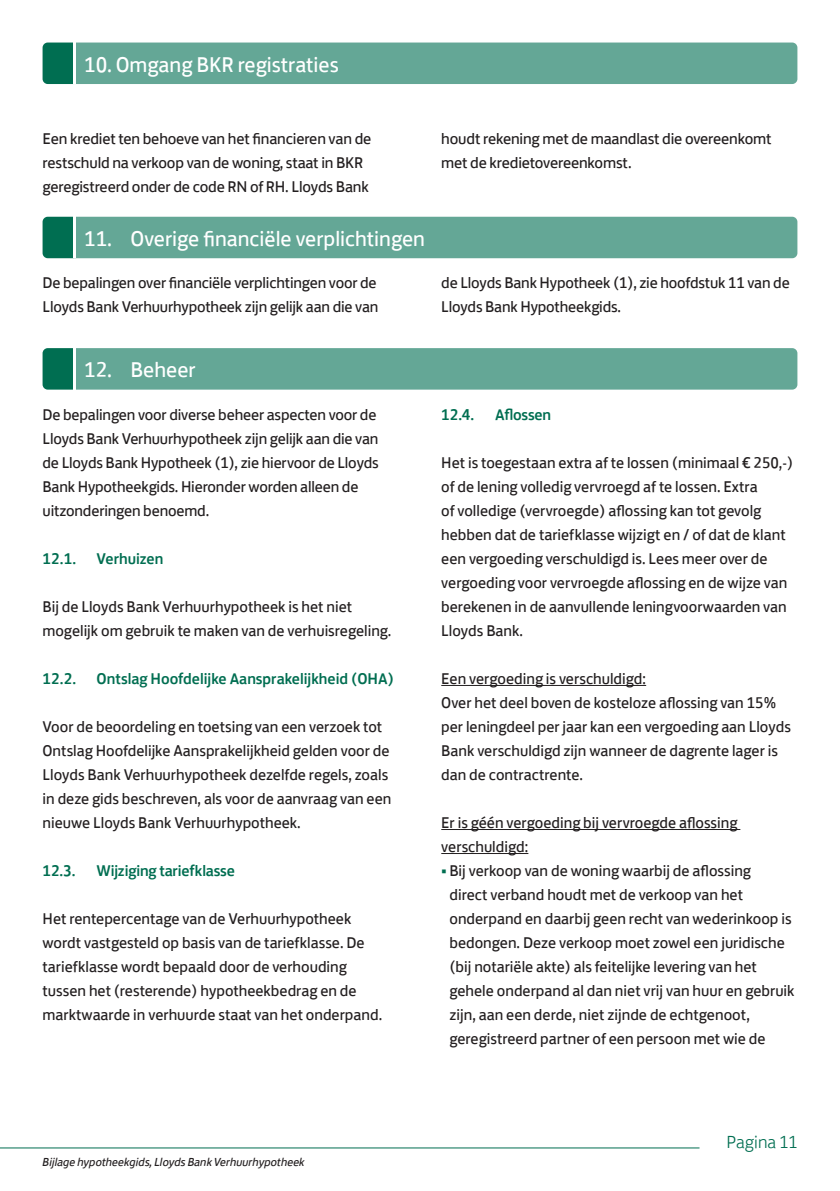
<style>
.page{position:relative;width:840px;height:1191px;background:#fff}
.page>*{position:absolute;margin:0;border:0;box-sizing:border-box;transform-origin:0 0}
.t1{font:22px "Lloyds Bank Jack";color:#fff}
.t2{font:300 18px "Lloyds Bank Jack";color:#006e51}
.BODY{font:16px/24px "Lloyds Bank Jack";color:#231f20}
.TK{font:500 16px "Lloyds Bank Jack";color:#006e51}
.t3{font:italic 12px "Lloyds Bank Jack";letter-spacing:-.01em;color:#231f20}
.s1{color:#006e51}
</style>
<div class="page">
<hr style="left:0;top:1147px;width:699px;height:1px;background:#006e51">
<div style="left:43px;top:217px;width:754px;height:41px;background:#64a796"></div>
<hr style="left:74px;top:217px;width:2px;height:41px;background:#fff">
<div style="left:43px;top:348px;width:754px;height:41px;background:#64a796"></div>
<hr style="left:74px;top:348px;width:2px;height:41px;background:#fff">
<hr style="left:441px;top:685px;width:204px;height:1px;background:#231f20">
<hr style="left:441px;top:829px;width:299px;height:1px;background:#231f20">
<hr style="left:441px;top:853px;width:87px;height:1px;background:#231f20">
<div style="left:43px;top:43px;width:754px;height:41px;background:#64a796"></div>
<hr style="left:74px;top:43px;width:2px;height:41px;background:#fff">
<p class="t1" style="left:84px;top:46px;width:256px">10. Omgang BKR registraties</p>
<p class="BODY" style="left:43px;top:125px;width:330px">Een krediet ten behoeve van het financieren van de restschuld na verkoop van de woning, staat in BKR geregistreerd onder de code RN of RH. Lloyds Bank</p>
<p class="BODY" style="left:441px;top:125px;width:332px">houdt rekening met de maandlast die overeenkomt met de kredietovereenkomst.</p>
<p class="t1" style="left:84px;top:221px;width:342px">11. Overige financiële verplichtingen</p>
<p class="BODY" style="left:43px;top:269px;width:337px">De bepalingen over financiële verplichtingen voor de<br>Lloyds Bank Verhuurhypotheek zijn gelijk aan die van</p>
<p class="BODY" style="left:441px;top:269px;width:350px">de Lloyds Bank Hypotheek (1), zie hoofdstuk 11 van de<br>Lloyds Bank Hypotheekgids.</p>
<p class="t1" style="left:84px;top:352px;width:113px">12. Beheer</p>
<p class="BODY" style="left:43px;top:401px;width:337px">De bepalingen voor diverse beheer aspecten voor de Lloyds Bank Verhuurhypotheek zijn gelijk aan die van de Lloyds Bank Hypotheek (1), zie hiervoor de Lloyds Bank Hypotheekgids. Hieronder worden alleen de uitzonderingen benoemd.</p>
<p class="TK" style="left:43px;top:546px;width:35px">12.1.</p>
<p class="TK" style="left:97px;top:546px;width:68px">Verhuizen</p>
<p class="BODY" style="left:43px;top:593px;width:350px">Bij de Lloyds Bank Verhuurhypotheek is het niet mogelijk om gebruik te maken van de verhuisregeling.</p>
<p class="TK" style="left:43px;top:666px;width:35px">12.2.</p>
<p class="TK" style="left:97px;top:666px;width:298px">Ontslag Hoofdelijke Aansprakelijkheid (OHA)</p>
<p class="BODY" style="left:43px;top:713px;width:350px">Voor de beoordeling en toetsing van een verzoek tot Ontslag Hoofdelijke Aansprakelijkheid gelden voor de Lloyds Bank Verhuurhypotheek dezelfde regels, zoals in deze gids beschreven, als voor de aanvraag van een nieuwe Lloyds Bank Verhuurhypotheek.</p>
<p class="TK" style="left:43px;top:858px;width:34px">12.3.</p>
<p class="TK" style="left:96px;top:858px;width:140px">Wijziging tariefklasse</p>
<p class="BODY" style="left:43px;top:905px;width:341px">Het rentepercentage van de Verhuurhypotheek wordt vastgesteld op basis van de tariefklasse. De tariefklasse wordt bepaald door de verhouding tussen het (resterende) hypotheekbedrag en de marktwaarde in verhuurde staat van het onderpand.</p>
<p class="t3" style="left:43px;top:1152px;width:264px">Bijlage hypotheekgids, Lloyds Bank Verhuurhypotheek</p>
<p class="TK" style="left:441px;top:402px;width:34px">12.4.</p>
<p class="TK" style="left:495px;top:402px;width:57px">Aflossen</p>
<p class="BODY" style="left:441px;top:449px;width:353px">Het is toegestaan extra af te lossen (minimaal € 250,-) of de lening volledig vervroegd af te lossen. Extra<br>of volledige (vervroegde) aflossing kan tot gevolg hebben dat de tariefklasse wijzigt en / of dat de klant een vergoeding verschuldigd is. Lees meer over de vergoeding voor vervroegde aflossing en de wijze van berekenen in de aanvullende leningvoorwaarden van Lloyds Bank.</p>
<p class="BODY" style="left:441px;top:665px;width:206px">Een vergoeding is verschuldigd:</p>
<p class="BODY" style="left:441px;top:689px;width:351px">Over het deel boven de kosteloze aflossing van 15% per leningdeel per jaar kan een vergoeding aan Lloyds Bank verschuldigd zijn wanneer de dagrente lager is dan de contractrente.</p>
<p class="BODY" style="left:441px;top:809px;width:297px">Er is géén vergoeding bij vervroegde aflossing verschuldigd:</p>
<p class="BODY" style="left:449px;top:857px;width:346px;text-indent:-8px"><span class="s1">•</span> Bij verkoop van de woning waarbij de aflossing<br>direct verband houdt met de verkoop van het onderpand en daarbij geen recht van wederinkoop is bedongen. Deze verkoop moet zowel een juridische (bij notariële akte) als feitelijke levering van het gehele onderpand al dan niet vrij van huur en gebruik zijn, aan een derde, niet zijnde de echtgenoot, geregistreerd partner of een persoon met wie de</p>
<p class="t2" style="left:726px;top:1127px;width:72px">Pagina 11</p>
</div>
